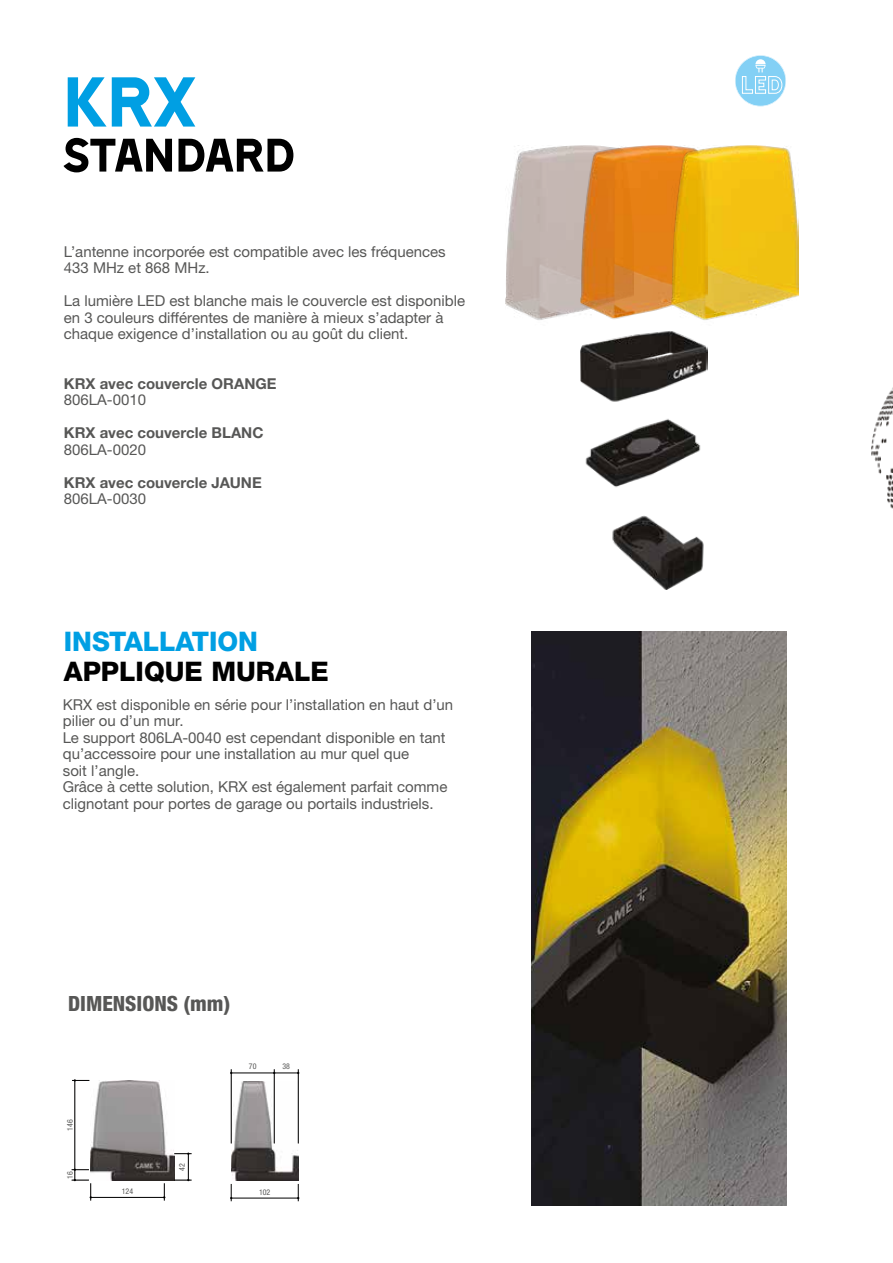
<style>
.page{position:relative;width:893px;height:1263px;background:#fff}
.page>*{position:absolute;margin:0;border:0;box-sizing:border-box;transform-origin:0 0}
.t1{font:81px "Came Type";color:#009fe3}
.t2{font:54px "Came Type";letter-spacing:-.025em;color:#000}
.t3{font:800 27px "Helvetica Neue LTW1 G";color:#000}
.t4{font:800 27px "Helvetica Neue LTW1 G";color:#009fe3}
.t5{font:800 condensed 21px "Helvetica Neue LTW1 G";color:#575756}
.t6{font:15px/16.5px "Helvetica Neue LTW1 G";color:#575756}
.t7{font:700 15px "Helvetica Neue LTW1 G";color:#575756}
.t8{font:condensed 7.8px "Helvetica Neue LTW1 G";color:#575756}
</style>
<div class="page">
<img style="left:506px;top:146px;width:75px;height:174px">
<img style="left:531px;top:631px;width:256px;height:574px">
<img style="left:581px;top:146px;width:126px;height:444px">
<img style="left:671px;top:146px;width:128px;height:179px">
<img style="left:91px;top:1080px;width:83px;height:100px">
<hr style="left:90px;top:1197px;width:74px;height:1px;background:#000">
<hr style="left:75px;top:1080px;width:1px;height:100px;background:#000">
<svg style="left:72px;top:1079px;width:17px;height:2px"></svg>
<svg style="left:72px;top:1168px;width:17px;height:3px"></svg>
<svg style="left:72px;top:1179px;width:20px;height:21px"></svg>
<svg style="left:163px;top:1183px;width:2px;height:17px"></svg>
<svg style="left:174px;top:1152px;width:18px;height:29px"></svg>
<hr style="left:231px;top:1198px;width:67px;height:1px;background:#000">
<hr style="left:232px;top:1072px;width:66px;height:1px;background:#000">
<img style="left:231px;top:1081px;width:67px;height:100px">
<hr style="left:231px;top:1069px;width:1px;height:74px;background:#000">
<hr style="left:274px;top:1069px;width:1px;height:74px;background:#000">
<hr style="left:298px;top:1069px;width:1px;height:74px;background:#000">
<svg style="left:230px;top:1184px;width:2px;height:17px"></svg>
<svg style="left:297px;top:1184px;width:2px;height:17px"></svg>
<svg style="left:735px;top:55px;width:51px;height:51px"></svg>
<img style="left:871px;top:387px;width:22px;height:122px">
<h1 class="t1" style="left:63px;top:59px;width:136px">KRX</h1>
<h2 class="t2" style="left:63px;top:127px;width:234px">STANDARD</h2>
<p class="t6" style="left:64px;top:243px;width:383px">L’antenne incorporée est compatible avec les fréquences<br>433 MHz et 868 MHz.</p>
<p class="t6" style="left:64px;top:292px;width:403px">La lumière LED est blanche mais le couvercle est disponible en 3 couleurs différentes de manière à mieux s’adapter à chaque exigence d’installation ou au goût du client.</p>
<p class="t7" style="left:64px;top:374px;width:214px">KRX avec couvercle ORANGE</p>
<p class="t6" style="left:64px;top:391px;width:84px">806LA-0010</p>
<p class="t7" style="left:64px;top:423px;width:201px">KRX avec couvercle BLANC</p>
<p class="t6" style="left:64px;top:441px;width:84px">806LA-0020</p>
<p class="t7" style="left:64px;top:473px;width:199px">KRX avec couvercle JAUNE</p>
<p class="t6" style="left:64px;top:490px;width:84px">806LA-0030</p>
<h3 class="t4" style="left:64px;top:625px;width:196px">INSTALLATION</h3>
<h3 class="t3" style="left:64px;top:655px;width:266px">APPLIQUE MURALE</h3>
<p class="t6" style="left:63px;top:696px;width:392px">KRX est disponible en série pour l’installation en haut d’un pilier ou d’un mur.<br>Le support 806LA-0040 est cependant disponible en tant qu’accessoire pour une installation au mur quel que<br>soit l’angle.<br>Grâce à cette solution, KRX est également parfait comme clignotant pour portes de garage ou portails industriels.</p>
<h3 class="t5" style="left:68px;top:991px;width:164px">DIMENSIONS (mm)</h3>
<p class="t8" style="left:249px;top:1062px;width:9px">70</p>
<p class="t8" style="left:282px;top:1062px;width:9px">38</p>
<p class="t8" style="left:65px;top:1131px;width:13px;rotate:-90deg">146</p>
<p class="t8" style="left:65px;top:1179px;width:9px;rotate:-90deg">16</p>
<p class="t8" style="left:122px;top:1186px;width:13px">124</p>
<p class="t8" style="left:177px;top:1171px;width:9px;rotate:-90deg">42</p>
<p class="t8" style="left:259px;top:1187px;width:13px">102</p>
</div>
